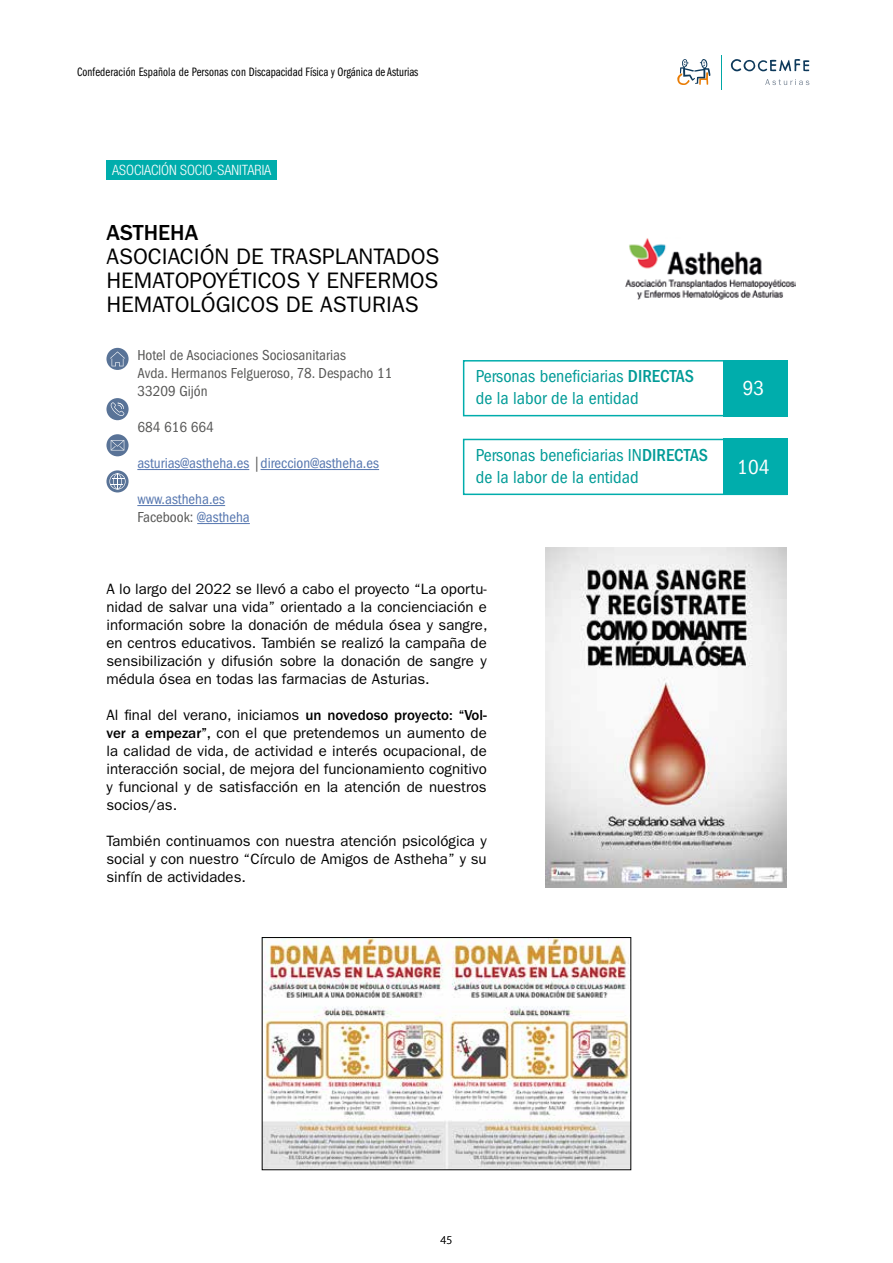
<style>
.page{position:relative;width:893px;height:1263px;background:#fff}
.page>*{position:absolute;margin:0;border:0;box-sizing:border-box;transform-origin:0 0}
.t1{font:22.5px/24px "ITC Franklin Gothic Std";color:#000;text-align:justify}
.t2{font:500 22.5px "ITC Franklin Gothic Std";color:#000}
.t3{font:condensed 21px "ITC Franklin Gothic Std";color:#fff}
.t4{font:condensed 18px/21.6px "ITC Franklin Gothic Std";color:#009b97}
.t5{font:15px/18px "ITC Franklin Gothic Std";color:#000;text-align:justify}
.t6{font:condensed 15px/18px "ITC Franklin Gothic Std";color:#575756}
.t7{font:condensed 15px/18px "ITC Franklin Gothic Std";color:#5576af}
.t8{font:300 condensed 14.25px "Helvetica Neue LT Pro";color:#fff}
.t9{font:12.6px "ITC Franklin Gothic Std Bk Cp";letter-spacing:.005em;color:#000}
.t10{font:300 12px "Myriad Pro";color:#000}
.s1{color:#575756}
.s2{font-weight:500}
</style>
<div class="page">
<svg style="left:677px;top:59px;width:33px;height:26px"></svg>
<hr style="left:720px;top:55px;width:1px;height:34px;background:#00a7a6">
<svg style="left:731px;top:59px;width:78px;height:12px"></svg>
<svg style="left:765px;top:79px;width:44px;height:6px"></svg>
<div style="left:106px;top:160px;width:171px;height:20px;background:#00adac"></div>
<hr style="left:137px;top:469px;width:112px;height:1px;background:#5576af">
<hr style="left:261px;top:469px;width:118px;height:1px;background:#5576af">
<hr style="left:137px;top:505px;width:88px;height:1px;background:#5576af">
<hr style="left:197px;top:523px;width:53px;height:1px;background:#5576af">
<svg style="left:106px;top:434px;width:23px;height:22px"></svg>
<svg style="left:111px;top:440px;width:13px;height:10px"></svg>
<svg style="left:106px;top:348px;width:23px;height:22px"></svg>
<svg style="left:110px;top:351px;width:15px;height:15px"></svg>
<svg style="left:106px;top:470px;width:23px;height:22px"></svg>
<svg style="left:109px;top:473px;width:17px;height:16px"></svg>
<div style="left:106px;top:398px;width:23px;height:22px;background:#597397;border-radius:50%"></div>
<svg style="left:110px;top:402px;width:14px;height:14px"></svg>
<img style="left:625px;top:238px;width:170px;height:61px">
<div style="left:463px;top:360px;width:325px;height:56px;border:2px solid #00adac"></div>
<div style="left:723px;top:360px;width:65px;height:56px;background:#00adac"></div>
<div style="left:463px;top:439px;width:325px;height:56px;border:2px solid #00adac"></div>
<div style="left:723px;top:439px;width:65px;height:56px;background:#00adac"></div>
<img style="left:545px;top:548px;width:241px;height:340px">
<img style="left:264px;top:939px;width:365px;height:229px">
<div style="left:262px;top:937px;width:369px;height:233px;border:1px solid #000"></div>
<p class="t9" style="left:77px;top:65px;width:343px">Confederación Española de Personas con Discapacidad Física y Orgánica de Asturias</p>
<p class="t8" style="left:112px;top:162px;width:161px">ASOCIACIÓN SOCIO-SANITARIA</p>
<h1 class="t2" style="left:106px;top:220px;width:93px">ASTHEHA</h1>
<h1 class="t1" style="left:106px;top:245px;width:334px">ASOCIACIÓN DE TRASPLANTADOS HEMATOPOYÉTICOS Y ENFERMOS HEMATOLÓGICOS DE ASTURIAS</h1>
<p class="t6" style="left:137px;top:346px;width:257px">Hotel de Asociaciones Sociosanitarias<br>Avda. Hermanos Felgueroso, 78. Despacho 11<br>33209 Gijón</p>
<p class="t6" style="left:137px;top:418px;width:78px">684 616 664</p>
<p class="t7" style="left:137px;top:454px;width:243px">asturias@astheha.es <span class="s1">|</span>direccion@astheha.es</p>
<p class="t7" style="left:137px;top:490px;width:114px">www.astheha.es<br><span class="s1">Facebook:</span> @astheha</p>
<p class="t4" style="left:476px;top:366px;width:220px">Personas beneficiarias <span class="s2">DIRECTAS </span>de la labor de la entidad</p>
<h2 class="t3" style="left:743px;top:377px;width:23px">93</h2>
<p class="t4" style="left:476px;top:444px;width:234px">Personas beneficiarias IN<span class="s2">DIRECTAS </span>de la labor de la entidad</p>
<h2 class="t3" style="left:737px;top:455px;width:34px">104</h2>
<p class="t5" style="left:106px;top:580px;width:383px">A lo largo del 2022 se llevó a cabo el proyecto “La oportu&shy;nidad de salvar una vida” orientado a la concienciación e información sobre la donación de médula ósea y sangre, en centros educativos. También se realizó la campaña de sensibilización y difusión sobre la donación de sangre y médula ósea en todas las farmacias de Asturias.</p>
<p class="t5" style="left:106px;top:706px;width:382px">Al final del verano, iniciamos <span class="s2">un novedoso proyecto: “Vol&shy;ver a empezar”,</span> con el que pretendemos un aumento de la calidad de vida, de actividad e interés ocupacional, de interacción social, de mejora del funcionamiento cognitivo y funcional y de satisfacción en la atención de nuestros socios/as.</p>
<p class="t5" style="left:106px;top:832px;width:382px">También continuamos con nuestra atención psicológica y social y con nuestro “Círculo de Amigos de Astheha” y su sinfín de actividades.</p>
<p class="t10" style="left:441px;top:1233px;width:13px">45</p>
</div>
